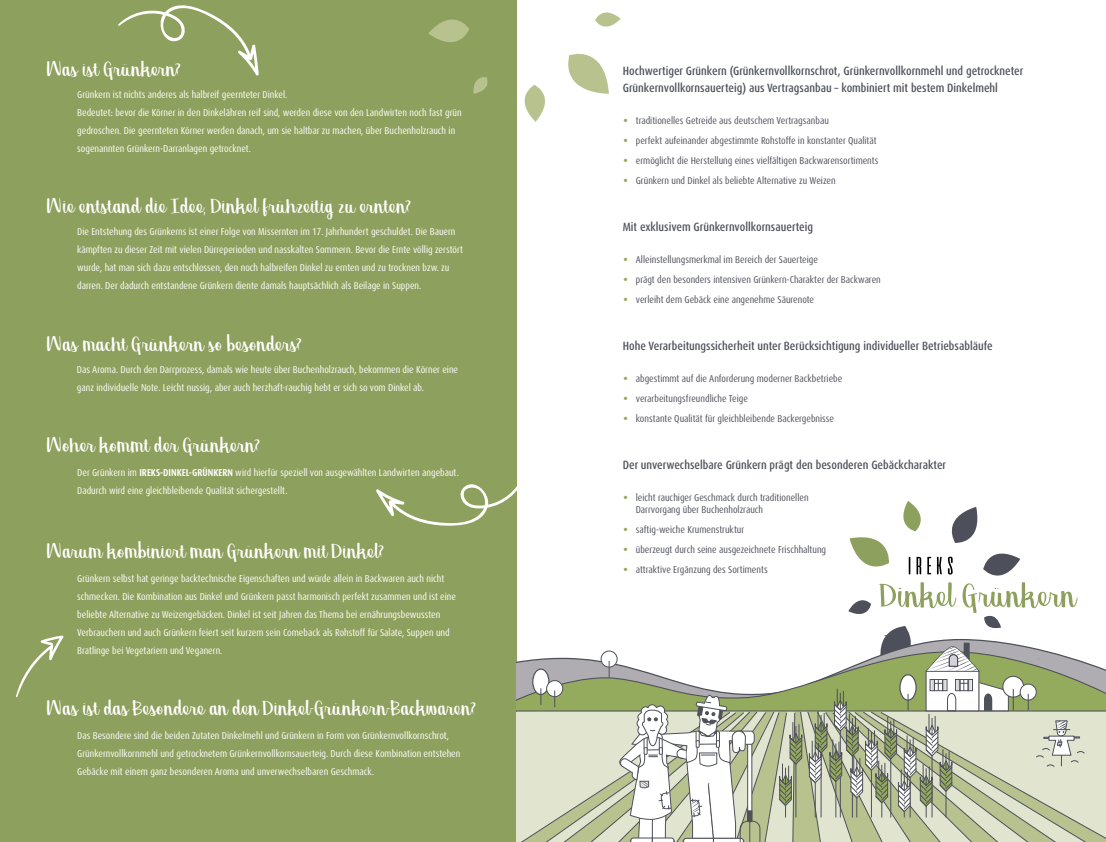
<style>
.page{position:relative;width:1106px;height:842px;background:#fff}
.page>*{position:absolute;margin:0;border:0;box-sizing:border-box;transform-origin:0 0}
.t1{font:30px "Georgina";color:#fff}
.t2{font:500 condensed 12px/17px "Dax Pro";color:#4e505a}
.t3{font:condensed 10px/18px "Dax Pro";color:#fff}
.t4{font:condensed 10px/12px "Dax Pro";color:#4e505a}
.s1{font-weight:700}
.s2{font-size:18px;color:#94aa5d}
</style>
<div class="page">
<div style="left:0;top:0;width:516px;height:842px;background:#8ea05d"></div>
<svg style="left:595px;top:12px;width:25px;height:15px"></svg>
<svg style="left:473px;top:77px;width:15px;height:17px"></svg>
<svg style="left:428px;top:19px;width:41px;height:23px"></svg>
<svg style="left:516px;top:43px;width:93px;height:79px"></svg>
<svg style="left:118px;top:5px;width:141px;height:71px"></svg>
<svg style="left:376px;top:475px;width:730px;height:367px"></svg>
<svg style="left:16px;top:635px;width:48px;height:62px"></svg>
<h1 class="t1" style="left:46px;top:56px;width:136px">Was ist Grünkern?</h1>
<p class="t3" style="left:77px;top:86px;width:386px">Grünkern ist nichts anderes als halbreif geernteter Dinkel.<br>Bedeutet: bevor die Körner in den Dinkelähren reif sind, werden diese von den Landwirten noch fast grün gedroschen. Die geernteten Körner werden danach, um sie haltbar zu machen, über Buchenholzrauch in sogenannten Grünkern-Darranlagen getrocknet.</p>
<h1 class="t1" style="left:46px;top:193px;width:366px">Wie entstand die Idee, Dinkel frühzeitig zu ernten?</h1>
<p class="t3" style="left:77px;top:223px;width:387px">Die Entstehung des Grünkerns ist einer Folge von Missernten im 17. Jahrhundert geschuldet. Die Bauern kämpften zu dieser Zeit mit vielen Dürreperioden und nasskalten Sommern. Bevor die Ernte völlig zerstört wurde, hat man sich dazu entschlossen, den noch halbreifen Dinkel zu ernten und zu trocknen bzw. zu darren. Der dadurch entstandene Grünkern diente damals hauptsächlich als Beilage in Suppen.</p>
<h1 class="t1" style="left:46px;top:331px;width:257px">Was macht Grünkern so besonders?</h1>
<p class="t3" style="left:77px;top:361px;width:382px">Das Aroma. Durch den Darrprozess, damals wie heute über Buchenholzrauch, bekommen die Körner eine ganz individuelle Note. Leicht nussig, aber auch herzhaft-rauchig hebt er sich so vom Dinkel ab.</p>
<h1 class="t1" style="left:46px;top:433px;width:215px">Woher kommt der Grünkern?</h1>
<p class="t3" style="left:77px;top:463px;width:383px">Der Grünkern im <span class="s1">IREKS-DINKEL-GRÜNKERN</span> wird hierfür speziell von ausgewählten Landwirten angebaut.<br>Dadurch wird eine gleichbleibende Qualität sichergestellt.</p>
<h1 class="t1" style="left:46px;top:539px;width:339px">Warum kombiniert man Grünkern mit Dinkel?</h1>
<p class="t3" style="left:77px;top:569px;width:380px">Grünkern selbst hat geringe backtechnische Eigenschaften und würde allein in Backwaren auch nicht schmecken. Die Kombination aus Dinkel und Grünkern passt harmonisch perfekt zusammen und ist eine beliebte Alternative zu Weizengebäcken. Dinkel ist seit Jahren das Thema bei ernährungsbewussten Verbrauchern und auch Grünkern feiert seit kurzem sein Comeback als Rohstoff für Salate, Suppen und Bratlinge bei Vegetariern und Veganern.</p>
<h1 class="t1" style="left:46px;top:696px;width:431px">Was ist das Besondere an den Dinkel-Grünkern-Backwaren?</h1>
<p class="t3" style="left:77px;top:727px;width:384px">Das Besondere sind die beiden Zutaten Dinkelmehl und Grünkern in Form von Grünkernvollkornschrot,<br>Grünkernvollkornmehl und getrocknetem Grünkernvollkornsauerteig. Durch diese Kombination entstehen<br>Gebäcke mit einem ganz besonderen Aroma und unverwechselbaren Geschmack.</p>
<p class="t2" style="left:623px;top:63px;width:402px">Hochwertiger Grünkern (Grünkernvollkornschrot, Grünkernvollkornmehl und getrockneter<br>Grünkernvollkornsauerteig) aus Vertragsanbau – kombiniert mit bestem Dinkelmehl</p>
<p class="t4" style="left:623px;top:115px;width:207px"><span class="s2">•</span> traditionelles Getreide aus deutschem Vertragsanbau</p>
<p class="t4" style="left:623px;top:135px;width:255px"><span class="s2">•</span> perfekt aufeinander abgestimmte Rohstoffe in konstanter Qualität</p>
<p class="t4" style="left:623px;top:155px;width:257px"><span class="s2">•</span> ermöglicht die Herstellung eines vielfältigen Backwarensortiments</p>
<p class="t4" style="left:623px;top:175px;width:214px"><span class="s2">•</span> Grünkern und Dinkel als beliebte Alternative zu Weizen</p>
<p class="t2" style="left:623px;top:219px;width:192px">Mit exklusivem Grünkernvollkornsauerteig</p>
<p class="t4" style="left:623px;top:254px;width:197px"><span class="s2">•</span> Alleinstellungsmerkmal im Bereich der Sauerteige</p>
<p class="t4" style="left:623px;top:274px;width:259px"><span class="s2">•</span> prägt den besonders intensiven Grünkern-Charakter der Backwaren</p>
<p class="t4" style="left:623px;top:294px;width:193px"><span class="s2">•</span> verleiht dem Gebäck eine angenehme Säurenote</p>
<p class="t2" style="left:623px;top:338px;width:371px">Hohe Verarbeitungssicherheit unter Berücksichtigung individueller Betriebsabläufe</p>
<p class="t4" style="left:623px;top:373px;width:221px"><span class="s2">•</span> abgestimmt auf die Anforderung moderner Backbetriebe</p>
<p class="t4" style="left:623px;top:393px;width:127px"><span class="s2">•</span> verarbeitungsfreundliche Teige</p>
<p class="t4" style="left:623px;top:413px;width:213px"><span class="s2">•</span> konstante Qualität für gleichbleibende Backergebnisse</p>
<p class="t2" style="left:623px;top:457px;width:325px">Der unverwechselbare Grünkern prägt den besonderen Gebäckcharakter</p>
<p class="t4" style="left:636px;top:492px;width:174px;text-indent:-13px"><span class="s2">•</span> leicht rauchiger Geschmack durch traditionellen<br>Darrvorgang über Buchenholzrauch</p>
<p class="t4" style="left:623px;top:524px;width:123px"><span class="s2">•</span> saftig-weiche Krumenstruktur</p>
<p class="t4" style="left:623px;top:544px;width:205px"><span class="s2">•</span> überzeugt durch seine ausgezeichnete Frischhaltung</p>
<p class="t4" style="left:623px;top:564px;width:146px"><span class="s2">•</span> attraktive Ergänzung des Sortiments</p>
</div>
